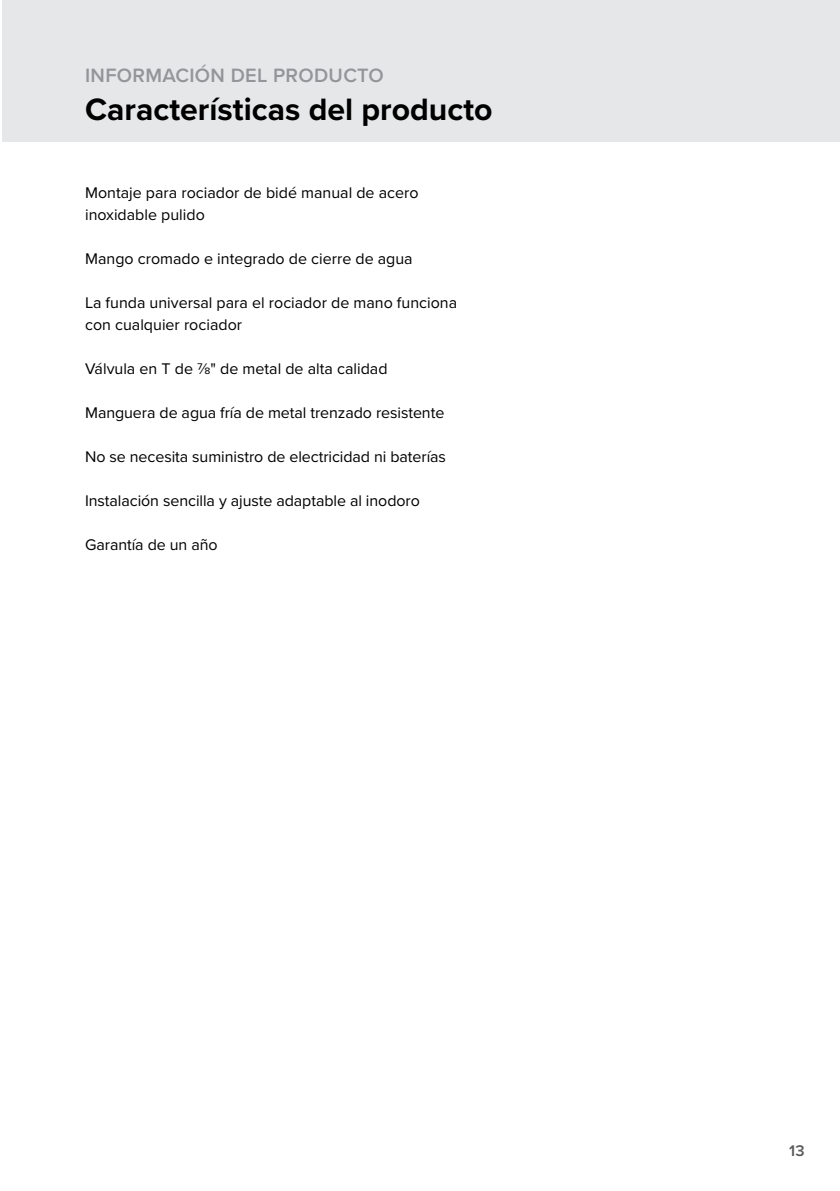
<style>
.page{position:relative;width:840px;height:1191px;background:#fff}
.page>*{position:absolute;margin:0;border:0;box-sizing:border-box;transform-origin:0 0}
.t1{font:700 32px "Proxima Nova";color:#000}
.t2{font:600 20px "Proxima Nova";letter-spacing:.015em;color:#939598}
.t3{font:16px/22px "Proxima Nova";color:#000}
.t4{font:600 16px "Proxima Nova";color:#58595b}
</style>
<div class="page">
<hr style="left:0;top:0;width:1px;height:142px;background:#e6e7e8">
<div style="left:2px;top:0;width:837px;height:142px;background:#e6e7e8"></div>
<p class="t2" style="left:85px;top:60px;width:300px">INFORMACIÓN DEL PRODUCTO</p>
<h1 class="t1" style="left:85px;top:85px;width:409px">Características del producto</h1>
<p class="t3" style="left:85px;top:181px;width:335px">Montaje para rociador de bidé manual de acero inoxidable pulido</p>
<p class="t3" style="left:85px;top:247px;width:329px">Mango cromado e integrado de cierre de agua</p>
<p class="t3" style="left:85px;top:291px;width:373px">La funda universal para el rociador de mano funciona con cualquier rociador</p>
<p class="t3" style="left:85px;top:357px;width:304px">Válvula en T de ⅞" de metal de alta calidad</p>
<p class="t3" style="left:85px;top:401px;width:360px">Manguera de agua fría de metal trenzado resistente</p>
<p class="t3" style="left:85px;top:445px;width:362px">No se necesita suministro de electricidad ni baterías</p>
<p class="t3" style="left:85px;top:489px;width:336px">Instalación sencilla y ajuste adaptable al inodoro</p>
<p class="t3" style="left:85px;top:533px;width:134px">Garantía de un año</p>
<p class="t4" style="left:788px;top:1139px;width:17px">13</p>
</div>
